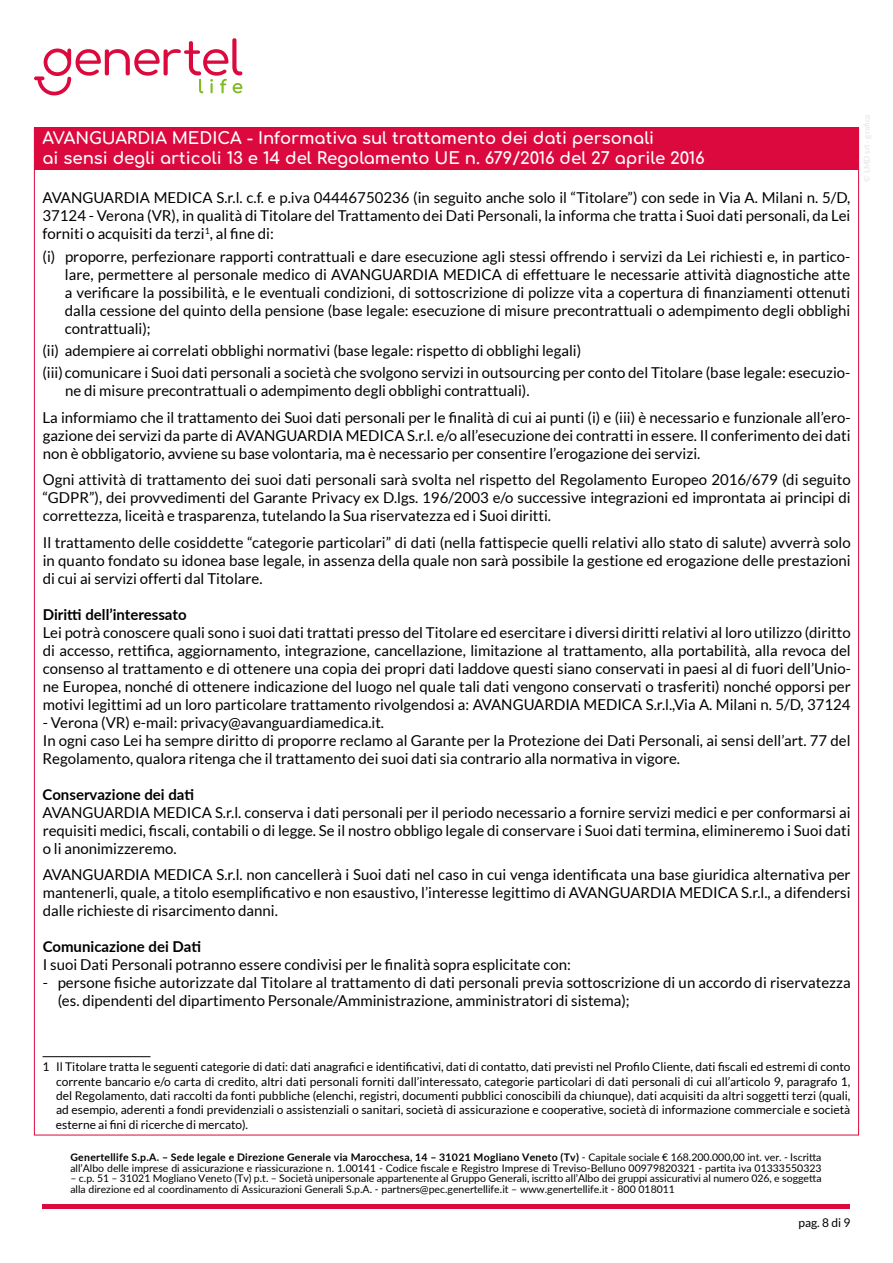
<style>
.page{position:relative;width:893px;height:1263px;background:#fff}
.page>*{position:absolute;margin:0;border:0;box-sizing:border-box;transform-origin:0 0}
.t1{font:16.5px/19.8px "Comfortaa";color:#fff}
.t2{font:15px/18px "Lato";color:#000;text-align:justify}
.t3{font:700 15px "Lato";color:#000}
.t4{font:12px/14.4px "Lato";color:#000;text-align:justify}
.t5{font:10.5px/10.5px "Lato";color:#000}
.s1{font-weight:700}
</style>
<div class="page">
<hr style="left:43px;top:1205px;width:807px;height:4px;background:#dc093e">
<svg style="left:34px;top:38px;width:208px;height:57px"></svg>
<hr style="left:43px;top:1056px;width:108px;height:1px;background:#000">
<div style="left:34px;top:128px;width:825px;height:42px;background:#dc093e"></div>
<p class="t1" style="left:43px;top:126px;width:664px">AVANGUARDIA MEDICA - Informativa sul trattamento dei dati personali<br>ai sensi degli articoli 13 e 14 del Regolamento UE n. 679/2016 del 27 aprile 2016</p>
<p class="t2" style="left:42px;top:189px;width:809px">AVANGUARDIA MEDICA S.r.l. c.f. e p.iva 04446750236 (in seguito anche solo il “Titolare”) con sede in Via A. Milani n. 5/D, 37124 - Verona (VR), in qualità di Titolare del Trattamento dei Dati Personali, la informa che tratta i Suoi dati personali, da Lei forniti o acquisiti da terzi<sup>1</sup>, al fine di:</p>
<p class="t2" style="left:65px;top:247px;width:787px;text-indent:-22px">(i) proporre, perfezionare rapporti contrattuali e dare esecuzione agli stessi offrendo i servizi da Lei richiesti e, in partico&shy;lare, permettere al personale medico di AVANGUARDIA MEDICA di effettuare le necessarie attività diagnostiche atte a verificare la possibilità, e le eventuali condizioni, di sottoscrizione di polizze vita a copertura di finanziamenti ottenuti dalla cessione del quinto della pensione (base legale: esecuzione di misure precontrattuali o adempimento degli obblighi contrattuali);</p>
<p class="t2" style="left:42px;top:339px;width:809px;line-height:22.2px">(ii) adempiere ai correlati obblighi normativi (base legale: rispetto di obblighi legali)<br>(iii) comunicare i Suoi dati personali a società che svolgono servizi in outsourcing per conto del Titolare (base legale: esecuzio-</p>
<p class="t2" style="left:43px;top:377px;width:809px;line-height:26.5px;text-indent:22px">ne di misure precontrattuali o adempimento degli obblighi contrattuali).<br>La informiamo che il trattamento dei Suoi dati personali per le finalità di cui ai punti (i) e (iii) è necessario e funzionale all’ero-</p>
<p class="t2" style="left:43px;top:426px;width:809px">gazione dei servizi da parte di AVANGUARDIA MEDICA S.r.l. e/o all’esecuzione dei contratti in essere. Il conferimento dei dati non è obbligatorio, avviene su base volontaria, ma è necessario per consentire l’erogazione dei servizi.</p>
<p class="t2" style="left:43px;top:471px;width:809px">Ogni attività di trattamento dei suoi dati personali sarà svolta nel rispetto del Regolamento Europeo 2016/679 (di seguito “GDPR”), dei provvedimenti del Garante Privacy ex D.lgs. 196/2003 e/o successive integrazioni ed improntata ai principi di correttezza, liceità e trasparenza, tutelando la Sua riservatezza ed i Suoi diritti.</p>
<p class="t2" style="left:43px;top:533px;width:809px">Il trattamento delle cosiddette “categorie particolari” di dati (nella fattispecie quelli relativi allo stato di salute) avverrà solo in quanto fondato su idonea base legale, in assenza della quale non sarà possibile la gestione ed erogazione delle prestazioni di cui ai servizi offerti dal Titolare.</p>
<p class="t3" style="left:43px;top:603px;width:145px">Diritti dell’interessato</p>
<p class="t2" style="left:43px;top:623px;width:810px">Lei potrà conoscere quali sono i suoi dati trattati presso del Titolare ed esercitare i diversi diritti relativi al loro utilizzo (diritto di accesso, rettifica, aggiornamento, integrazione, cancellazione, limitazione al trattamento, alla portabilità, alla revoca del consenso al trattamento e di ottenere una copia dei propri dati laddove questi siano conservati in paesi al di fuori dell’Unio&shy;ne Europea, nonché di ottenere indicazione del luogo nel quale tali dati vengono conservati o trasferiti) nonché opporsi per motivi legittimi ad un loro particolare trattamento rivolgendosi a: AVANGUARDIA MEDICA S.r.l.,Via A. Milani n. 5/D, 37124</p>
<p class="t2" style="left:43px;top:713px;width:809px;text-align:left">- Verona (VR) e-mail: privacy@avanguardiamedica.it.<br>In ogni caso Lei ha sempre diritto di proporre reclamo al Garante per la Protezione dei Dati Personali, ai sensi dell’art. 77 del<br>Regolamento, qualora ritenga che il trattamento dei suoi dati sia contrario alla normativa in vigore.</p>
<p class="t3" style="left:43px;top:783px;width:153px">Conservazione dei dati</p>
<p class="t2" style="left:43px;top:803px;width:809px">AVANGUARDIA MEDICA S.r.l. conserva i dati personali per il periodo necessario a fornire servizi medici e per conformarsi ai requisiti medici, fiscali, contabili o di legge. Se il nostro obbligo legale di conservare i Suoi dati termina, elimineremo i Suoi dati o li anonimizzeremo.</p>
<p class="t2" style="left:43px;top:866px;width:809px">AVANGUARDIA MEDICA S.r.l. non cancellerà i Suoi dati nel caso in cui venga identificata una base giuridica alternativa per mantenerli, quale, a titolo esemplificativo e non esaustivo, l’interesse legittimo di AVANGUARDIA MEDICA S.r.l., a difendersi dalle richieste di risarcimento danni.</p>
<p class="t3" style="left:43px;top:936px;width:160px">Comunicazione dei Dati</p>
<p class="t2" style="left:43px;top:956px;width:530px">I suoi Dati Personali potranno essere condivisi per le finalità sopra esplicitate con:</p>
<p class="t2" style="left:58px;top:974px;width:794px;text-indent:-15px">- persone fisiche autorizzate dal Titolare al trattamento di dati personali previa sottoscrizione di un accordo di riservatezza (es. dipendenti del dipartimento Personale/Amministrazione, amministratori di sistema);</p>
<p class="t4" style="left:56px;top:1059px;width:796px;text-indent:-13px">1 Il Titolare tratta le seguenti categorie di dati: dati anagrafici e identificativi, dati di contatto, dati previsti nel Profilo Cliente, dati fiscali ed estremi di conto corrente bancario e/o carta di credito, altri dati personali forniti dall’interessato, categorie particolari di dati personali di cui all’articolo 9, paragrafo 1, del Regolamento, dati raccolti da fonti pubbliche (elenchi, registri, documenti pubblici conoscibili da chiunque), dati acquisiti da altri soggetti terzi (quali, ad esempio, aderenti a fondi previdenziali o assistenziali o sanitari, società di assicurazione e cooperative, società di informazione commerciale e società esterne ai fini di ricerche di mercato).</p>
<p class="t5" style="left:70px;top:1151px;width:753px"><span class="s1">Genertellife S.p.A. – Sede legale e Direzione Generale via Marocchesa, 14 – 31021 Mogliano Veneto (Tv)</span> - Capitale sociale € 168.200.000,00 int. ver. - Iscritta all’Albo delle imprese di assicurazione e riassicurazione n. 1.00141 - Codice fiscale e Registro Imprese di Treviso-Belluno 00979820321 - partita iva 01333550323</p>
<p class="t5" style="left:70px;top:1172px;width:753px">– c.p. 51 – 31021 Mogliano Veneto (Tv) p.t. – Società unipersonale appartenente al Gruppo Generali, iscritto all’Albo dei gruppi assicurativi al numero 026, e soggetta alla direzione ed al coordinamento di Assicurazioni Generali S.p.A. - partners@pec.genertellife.it – www.genertellife.it - 800 018011</p>
<p class="t4" style="left:798px;top:1215px;width:54px">pag. 8 di 9</p>
</div>
